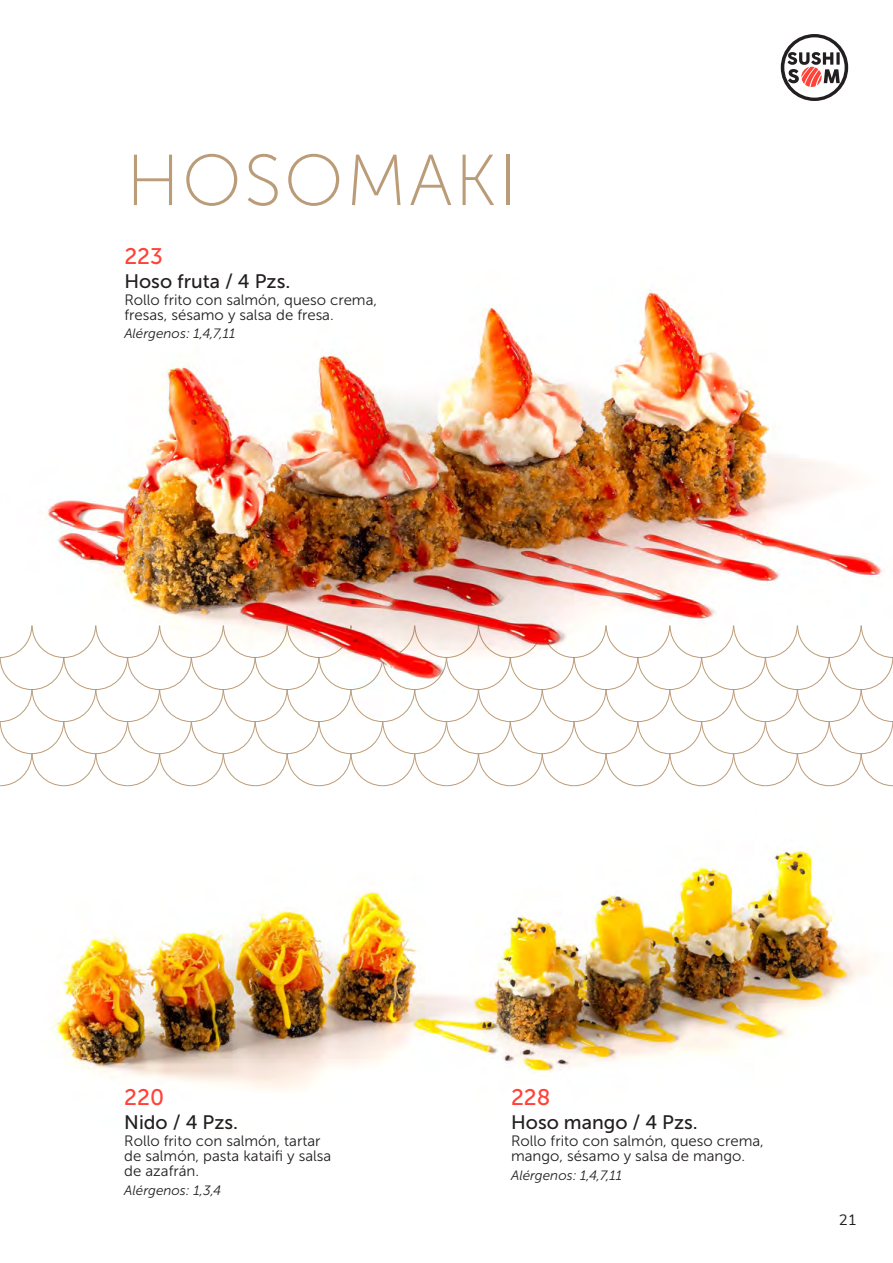
<style>
.page{position:relative;width:893px;height:1263px;background:#fff}
.page>*{position:absolute;margin:0;border:0;box-sizing:border-box;transform-origin:0 0}
.t1{font:72px "Museo Sans 100";letter-spacing:.03em;color:#bb9c78}
.t2{font:22.5px "Museo Sans 500";color:#ff4338}
.t3{font:19.5px "Museo Sans 500";color:#231f20}
.t4{font:15px/15px "Museo Sans 300";color:#231f20}
.t5{font:15px "Nunito Sans";color:#231f20}
.t6{font:italic 13.5px "Museo Sans 300";color:#231f20}
</style>
<div class="page">
<svg style="left:781px;top:34px;width:67px;height:67px"></svg>
<img style="left:51px;top:890px;width:321px;height:201px">
<img style="left:45px;top:290px;width:838px;height:335px">
<svg style="left:27px;top:625px;width:866px;height:161px"></svg>
<img style="left:0;top:641px;width:27px;height:146px">
<img style="left:372px;top:849px;width:499px;height:226px">
<p class="t1" style="left:126px;top:142px;width:393px">HOSOMAKI</p>
<p class="t2" style="left:124px;top:244px;width:40px">223</p>
<p class="t3" style="left:124px;top:270px;width:167px">Hoso fruta / 4 Pzs.</p>
<p class="t4" style="left:124px;top:292px;width:254px">Rollo frito con salmón, queso crema, fresas, sésamo y salsa de fresa.</p>
<p class="t6" style="left:124px;top:326px;width:112px">Alérgenos: 1,4,7,11</p>
<p class="t2" style="left:124px;top:1085px;width:41px">220</p>
<p class="t3" style="left:124px;top:1112px;width:115px">Nido / 4 Pzs.</p>
<p class="t4" style="left:124px;top:1134px;width:209px">Rollo frito con salmón, tartar de salmón, pasta kataifi y salsa de azafrán.</p>
<p class="t6" style="left:124px;top:1183px;width:98px">Alérgenos: 1,3,4</p>
<p class="t2" style="left:511px;top:1085px;width:41px">228</p>
<p class="t3" style="left:511px;top:1112px;width:188px">Hoso mango / 4 Pzs.</p>
<p class="t4" style="left:511px;top:1134px;width:254px">Rollo frito con salmón, queso crema, mango, sésamo y salsa de mango.</p>
<p class="t6" style="left:511px;top:1168px;width:112px">Alérgenos: 1,4,7,11</p>
<p class="t5" style="left:839px;top:1209px;width:19px">21</p>
</div>
